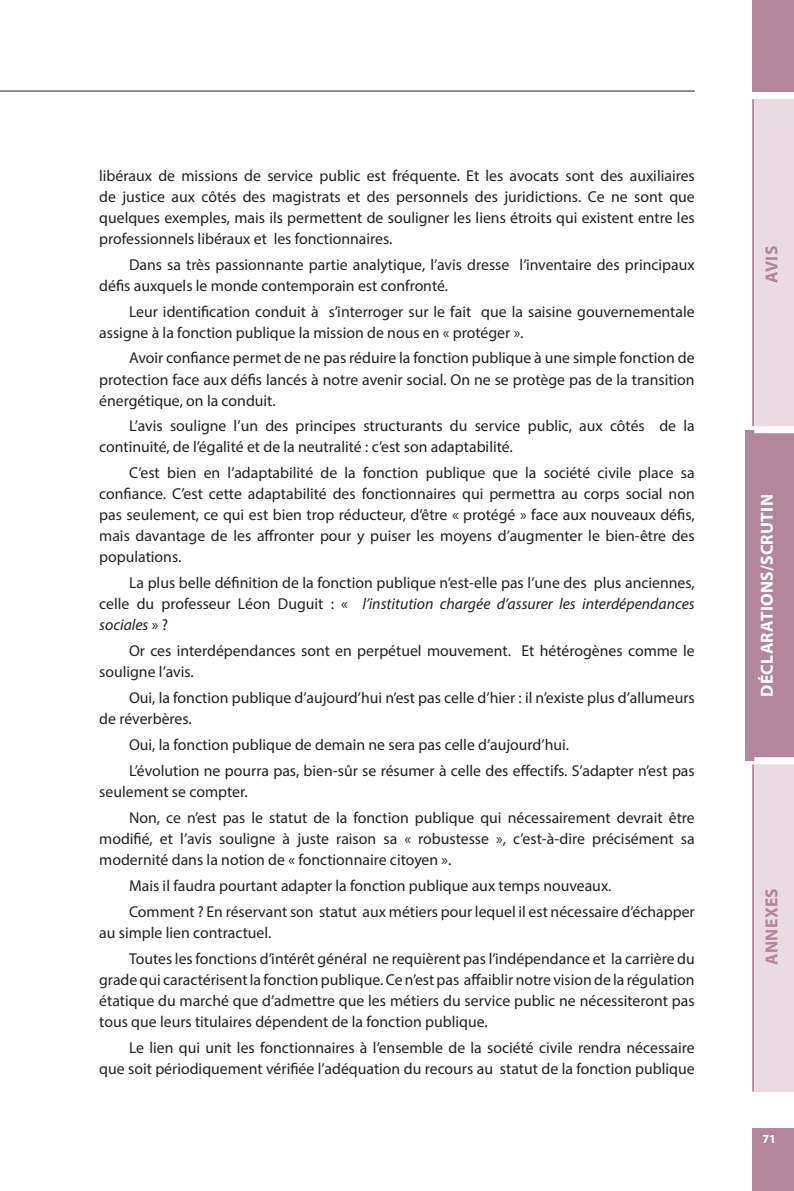
<style>
.page{position:relative;width:794px;height:1191px;background:#fff}
.page>*{position:absolute;margin:0;border:0;box-sizing:border-box;transform-origin:0 0}
.t1{font:700 17.5px "Myriad Pro";letter-spacing:.02em;color:#fff}
.t2{font:700 17.5px "Myriad Pro";letter-spacing:.02em;color:#b3869d}
.Alinéa{font:15.75px/21px "Myriad Pro";color:#231f20}
.t3{font:700 12.25px "Myriad Pro";color:#fff}
.s1{font-style:italic}
</style>
<div class="page">
<div style="left:745px;top:430px;width:49px;height:330px;background:#b3869d"></div>
<div style="left:754px;top:99px;width:40px;height:331px;background:#eadae2"></div>
<div style="left:754px;top:761px;width:40px;height:330px;background:#eadae2"></div>
<hr style="left:752px;top:764px;width:2px;height:327px;background:#b3869d">
<hr style="left:752px;top:99px;width:2px;height:327px;background:#b3869d">
<div style="left:754px;top:426px;width:40px;height:7px;background:#fff"></div>
<div style="left:754px;top:757px;width:40px;height:7px;background:#fff"></div>
<div style="left:752px;top:1129px;width:42px;height:62px;background:#b3869d"></div>
<div style="left:752px;top:0;width:42px;height:91px;background:#b3869d"></div>
<hr style="left:0;top:91px;width:694px;height:1px;background:#231f20">
<p class="Alinéa" style="left:99px;top:164px;width:597px;text-align:justify">libéraux de missions de service public est fréquente. Et les avocats sont des auxiliaires de justice aux côtés des magistrats et des personnels des juridictions. Ce ne sont que quelques exemples, mais ils permettent de souligner les liens étroits qui existent entre les professionnels libéraux et les fonctionnaires.</p>
<p class="Alinéa" style="left:99px;top:253px;width:597px;text-indent:30px">Dans sa très passionnante partie analytique, l’avis dresse l’inventaire des principaux défis auxquels le monde contemporain est confronté.</p>
<p class="Alinéa" style="left:99px;top:300px;width:597px;text-indent:30px">Leur identification conduit à s’interroger sur le fait que la saisine gouvernementale assigne à la fonction publique la mission de nous en « protéger ».</p>
<p class="Alinéa" style="left:99px;top:347px;width:597px;text-align:justify;text-indent:30px">Avoir confiance permet de ne pas réduire la fonction publique à une simple fonction de protection face aux défis lancés à notre avenir social. On ne se protège pas de la transition énergétique, on la conduit.</p>
<p class="Alinéa" style="left:99px;top:415px;width:597px;text-indent:30px">L’avis souligne l’un des principes structurants du service public, aux côtés de la continuité, de l’égalité et de la neutralité : c’est son adaptabilité.</p>
<p class="Alinéa" style="left:99px;top:462px;width:597px;text-align:justify;text-indent:30px">C’est bien en l’adaptabilité de la fonction publique que la société civile place sa confiance. C’est cette adaptabilité des fonctionnaires qui permettra au corps social non pas seulement, ce qui est bien trop réducteur, d’être « protégé » face aux nouveaux défis, mais davantage de les affronter pour y puiser les moyens d’augmenter le bien-être des populations.</p>
<p class="Alinéa" style="left:99px;top:572px;width:597px;text-align:justify;text-indent:30px">La plus belle définition de la fonction publique n’est-elle pas l’une des plus anciennes, celle du professeur Léon Duguit : « <span class="s1">l’institution chargée d’assurer les interdépendances sociales</span> » ?</p>
<p class="Alinéa" style="left:99px;top:640px;width:597px;text-indent:30px">Or ces interdépendances sont en perpétuel mouvement. Et hétérogènes comme le souligne l’avis.</p>
<p class="Alinéa" style="left:99px;top:687px;width:597px;text-indent:30px">Oui, la fonction publique d’aujourd’hui n’est pas celle d’hier : il n’existe plus d’allumeurs de réverbères.</p>
<p class="Alinéa" style="left:129px;top:734px;width:442px">Oui, la fonction publique de demain ne sera pas celle d’aujourd’hui.</p>
<p class="Alinéa" style="left:99px;top:760px;width:597px;text-indent:30px">L’évolution ne pourra pas, bien-sûr se résumer à celle des effectifs. S’adapter n’est pas seulement se compter.</p>
<p class="Alinéa" style="left:99px;top:807px;width:597px;text-align:justify;text-indent:30px">Non, ce n’est pas le statut de la fonction publique qui nécessairement devrait être modifié, et l’avis souligne à juste raison sa « robustesse », c’est-à-dire précisément sa modernité dans la notion de « fonctionnaire citoyen ».</p>
<p class="Alinéa" style="left:129px;top:875px;width:484px">Mais il faudra pourtant adapter la fonction publique aux temps nouveaux.</p>
<p class="Alinéa" style="left:99px;top:901px;width:597px;text-indent:30px">Comment ? En réservant son statut aux métiers pour lequel il est nécessaire d’échapper au simple lien contractuel.</p>
<p class="Alinéa" style="left:99px;top:948px;width:597px;text-align:justify;text-indent:30px">Toutes les fonctions d’intérêt général ne requièrent pas l’indépendance et la carrière du grade qui caractérisent la fonction publique. Ce n’est pas affaiblir notre vision de la régulation étatique du marché que d’admettre que les métiers du service public ne nécessiteront pas tous que leurs titulaires dépendent de la fonction publique.</p>
<p class="Alinéa" style="left:99px;top:1037px;width:597px;text-align:right">Le lien qui unit les fonctionnaires à l’ensemble de la société civile rendra nécessaire<br>que soit périodiquement vérifiée l’adéquation du recours au statut de la fonction publique</p>
<p class="t2" style="left:760px;top:283px;width:39px;rotate:-90deg">AVIS</p>
<p class="t1" style="left:755px;top:697px;width:204px;rotate:-90deg">DÉCLARATIONS/SCRUTIN</p>
<p class="t2" style="left:760px;top:964px;width:78px;rotate:-90deg">ANNEXES</p>
<p class="t3" style="left:762px;top:1131px;width:15px">71</p>
</div>
